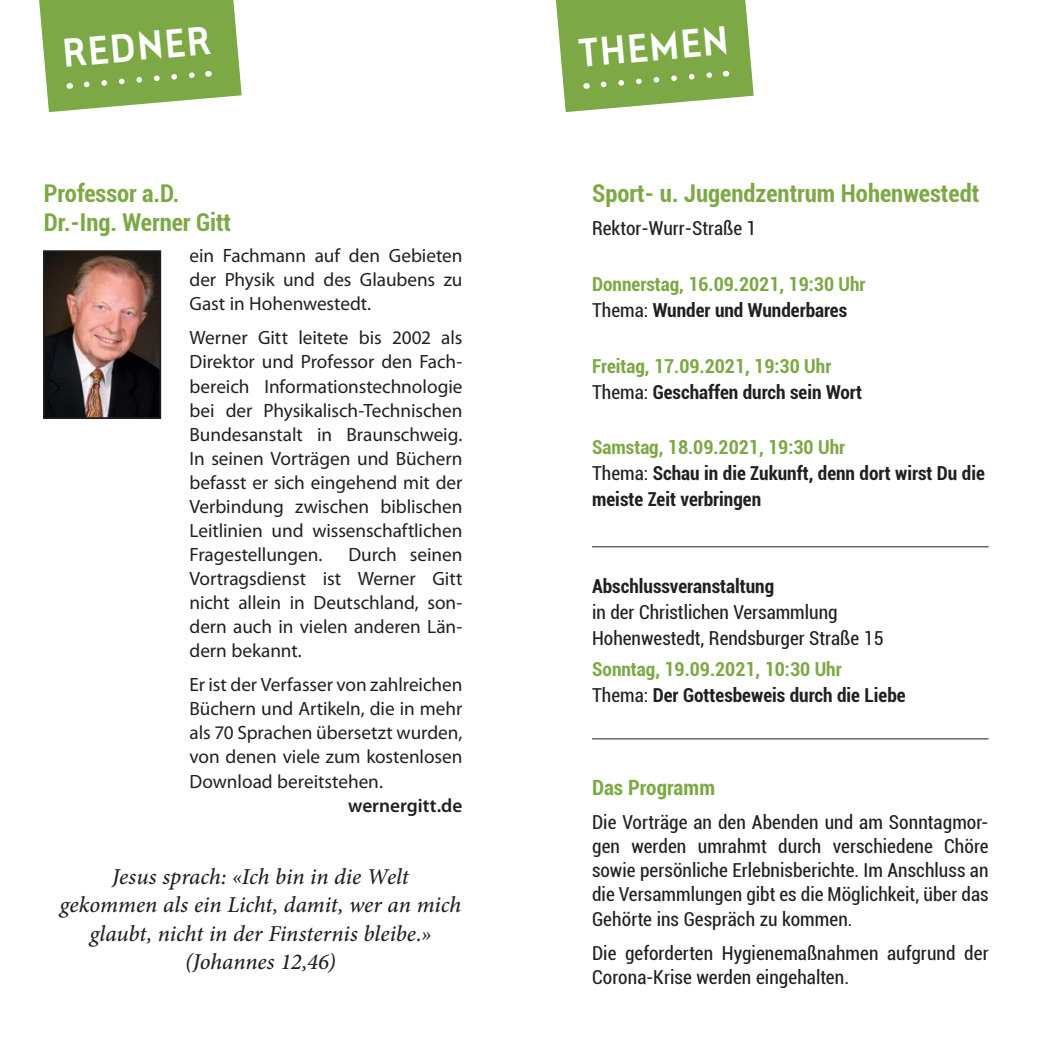
<style>
.page{position:relative;width:1042px;height:1042px;background:#fff}
.page>*{position:absolute;margin:0;border:0;box-sizing:border-box;transform-origin:0 0}
.t1{font:800 41.65px "La Casa";color:#fff}
.Programm{font:700 condensed 24.5px "Roboto";color:#7ca845}
.Absatzformat_1{font:700 condensed 24.5px/29.4px "Roboto";color:#7ca845}
.t2{font:italic 500 22.75px/28.3px "Minion Pro";letter-spacing:-.005em;color:#231f20;text-align:center}
.t3{font:700 condensed 21px "Roboto";color:#7ca845}
.t4{font:19.25px/24.2px "Myriad Pro";color:#231f20;text-align:justify}
.Programm-2{font:condensed 19.25px/24.2px "Roboto";color:#231f20}
.Programm-3{font:700 condensed 19.25px/25.9px "Roboto";color:#231f20}
.Programm-4{font:700 condensed 19.25px/26.1px "Roboto";color:#7ca845}
.t5{font:600 19.25px "Myriad Pro";color:#231f20}
.s1{font-weight:400;color:#231f20}
.s2{color:#231f20}
.s3{color:#7ca845}
.s4{font-weight:400}
</style>
<div class="page">
<img style="left:46px;top:253px;width:112px;height:163px">
<div style="left:43px;top:250px;width:118px;height:169px;border:2px solid #231f20"></div>
<svg style="left:39px;top:0;width:203px;height:112px;background:#8cb25c"></svg>
<svg style="left:556px;top:0;width:197px;height:112px;background:#8bb25b"></svg>
<hr style="left:592px;top:546px;width:396px;height:1px;background:#231f20">
<hr style="left:592px;top:738px;width:396px;height:1px;background:#231f20">
<p class="t1" style="left:60px;top:28px;width:150px;rotate:-5deg">REDNER</p>
<p class="Absatzformat_1" style="left:44px;top:178px;width:189px">Professor a.D.<br>Dr.-Ing. Werner Gitt</p>
<p class="t4" style="left:189px;top:243px;width:274px">ein Fachmann auf den Gebieten der Physik und des Glaubens zu Gast in Hohenwestedt.</p>
<p class="t4" style="left:189px;top:325px;width:274px">Werner Gitt leitete bis 2002 als Direktor und Professor den Fach&shy;bereich Informationstechnologie bei der Physikalisch-Technischen Bundesanstalt in Braunschweig.<br>In seinen Vorträgen und Büchern befasst er sich eingehend mit der Verbindung zwischen biblischen Leitlinien und wissenschaftlichen Fragestellungen.</p>
<p class="t4" style="left:189px;top:542px;width:274px;text-indent:159px">Durch seinen Vortragsdienst ist Werner Gitt nicht allein in Deutschland, son&shy;dern auch in vielen anderen Län&shy;dern bekannt.</p>
<p class="t4" style="left:189px;top:672px;width:274px">Er ist der Verfasser von zahlreichen Büchern und Artikeln, die in mehr als 70 Sprachen übersetzt wurden, von denen viele zum kostenlosen Download bereitstehen.</p>
<p class="t5" style="left:348px;top:793px;width:116px">wernergitt.de</p>
<p class="t2" style="left:60px;top:862px;width:403px">Jesus sprach: «Ich bin in die Welt<br>gekommen als ein Licht, damit, wer an mich glaubt, nicht in der Finsternis bleibe.» (Johannes 12,46)</p>
<p class="t1" style="left:576px;top:28px;width:152px;rotate:-5deg">THEMEN</p>
<p class="Programm" style="left:592px;top:176px;width:389px">Sport- u. Jugendzentrum Hohenwestedt</p>
<p class="Programm-2" style="left:592px;top:215px;width:166px">Rektor-Wurr-Straße 1</p>
<p class="Programm-4" style="left:592px;top:270px;width:275px">Donnerstag, 16.09.2021, 19:30 Uhr<br><span class="s1">Thema:</span> <span class="s2">Wunder und Wunderbares</span></p>
<p class="Programm-4" style="left:592px;top:352px;width:271px">Freitag, 17.09.2021, 19:30 Uhr<br><span class="s1">Thema:</span> <span class="s2">Geschaffen durch sein Wort</span></p>
<p class="Programm-3" style="left:592px;top:434px;width:394px"><span class="s3">Samstag, 18.09.2021, 19:30 Uhr<br></span><span class="s4">Thema:</span> Schau in die Zukunft, denn dort wirst Du die meiste Zeit verbringen</p>
<p class="Programm-3" style="left:592px;top:573px;width:184px">Abschlussveranstaltung</p>
<p class="Programm-2" style="left:592px;top:599px;width:293px;line-height:25.9px">in der Christlichen Versammlung<br>Hohenwestedt, Rendsburger Straße 15</p>
<p class="Programm-3" style="left:592px;top:656px;width:315px"><span class="s3">Sonntag, 19.09.2021, 10:30 Uhr<br></span><span class="s4">Thema:</span> Der Gottesbeweis durch die Liebe</p>
<p class="t3" style="left:592px;top:773px;width:124px">Das Programm</p>
<p class="Programm-2" style="left:592px;top:809px;width:398px;text-align:justify">Die Vorträge an den Abenden und am Sonntagmor&shy;gen werden umrahmt durch verschiedene Chöre sowie persönliche Erlebnisberichte. Im Anschluss an die Versammlungen gibt es die Möglichkeit, über das Gehörte ins Gespräch zu kommen.</p>
<p class="Programm-2" style="left:592px;top:940px;width:398px">Die geforderten Hygienemaßnahmen aufgrund der<br>Corona-Krise werden eingehalten.</p>
</div>
